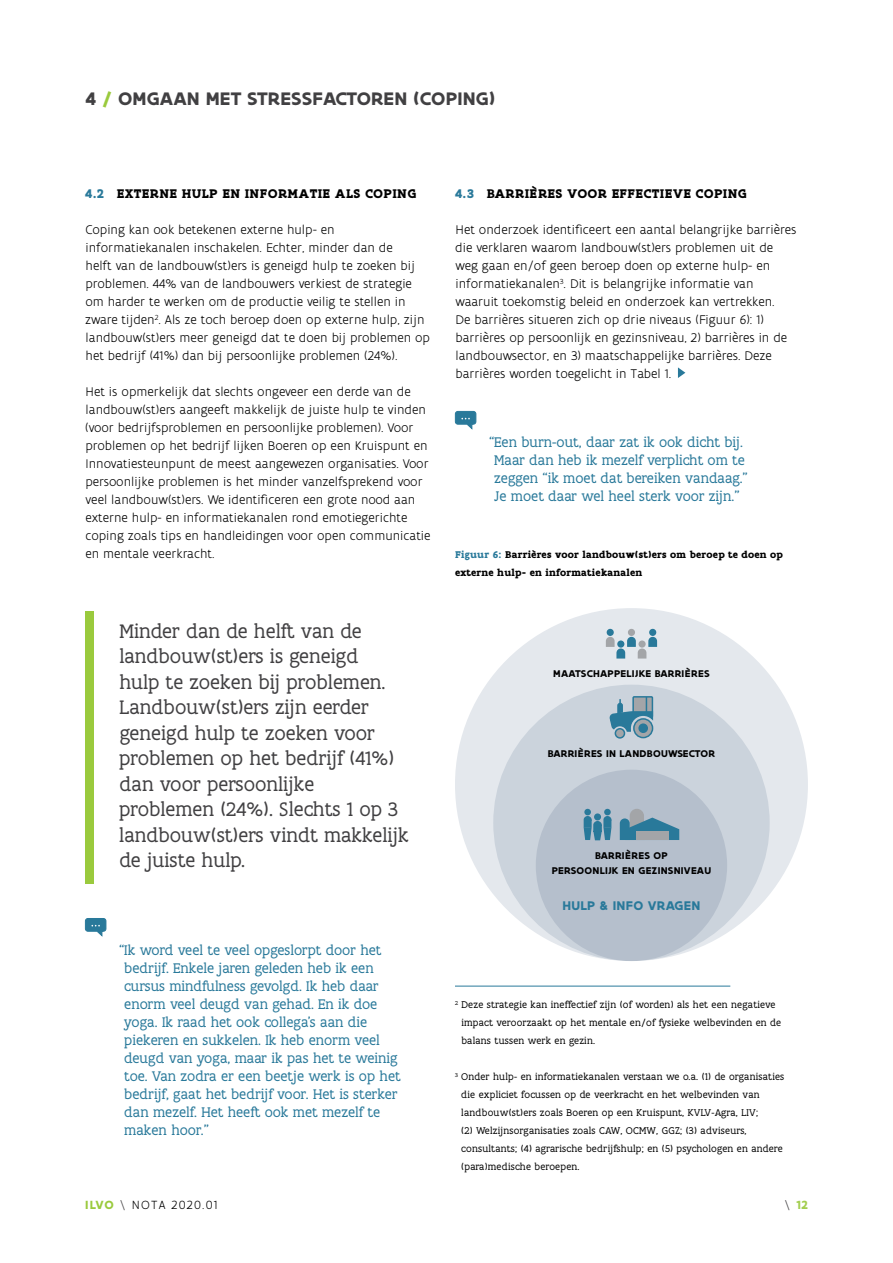
<style>
.page{position:relative;width:893px;height:1263px;background:#fff}
.page>*{position:absolute;margin:0;border:0;box-sizing:border-box;transform-origin:0 0}
.t1{font:21px/25.5px "Flanders Art Serif";color:#414042}
.t2{font:700 19.5px "Flanders Art Sans";letter-spacing:.005em;color:#414042}
.t3{font:15px/18px "Flanders Art Serif";color:#29799a}
.t4{font:300 13.5px/18px "Flanders Art Sans";color:#000}
.t5{font:700 13.5px "Flanders Art Serif";letter-spacing:.025em;color:#000}
.t6{font:700 13.5px "Flanders Art Sans";letter-spacing:.02em;color:#29799a}
.t7{font:300 12.75px "Flanders Art Sans";letter-spacing:.09em;color:#000}
.t8{font:700 12.75px "Flanders Art Sans";color:#a3ce4f}
.t9{font:10.5px/18px "Flanders Art Serif";letter-spacing:.02em;color:#000}
.t10{font:700 10.5px/15px "Flanders Art Sans";letter-spacing:.02em;color:#000;text-align:center}
.t11{font:700 10.5px/18px "Flanders Art Serif";letter-spacing:.02em;color:#000}
.s1{color:#9aca3d}
.s2{color:#29799a}
.s3{font-weight:700;color:#9aca3d}
.s4{color:#414042}
.s5{font-weight:300;color:#414042}
</style>
<div class="page">
<svg style="left:678px;top:367px;width:7px;height:11px"></svg>
<hr style="left:455px;top:986px;width:275px;height:1px;background:#29799a">
<div style="left:85px;top:611px;width:9px;height:272px;background:#9aca3d"></div>
<div style="left:455px;top:608px;width:353px;height:353px;background:#e4e8ed;border-radius:50%"></div>
<div style="left:493px;top:685px;width:277px;height:276px;background:#cbd3dc;border-radius:50%"></div>
<div style="left:536px;top:770px;width:191px;height:191px;background:#b5bfcc;border-radius:50%"></div>
<svg style="left:620px;top:809px;width:59px;height:31px"></svg>
<div style="left:636px;top:831px;width:32px;height:9px;background:#a3a5a8"></div>
<svg style="left:583px;top:808px;width:29px;height:33px"></svg>
<div style="left:628px;top:629px;width:7px;height:7px;border:2px solid #a3a5a8;border-radius:50%"></div>
<div style="left:607px;top:629px;width:7px;height:7px;border:2px solid #29799a;border-radius:50%"></div>
<div style="left:649px;top:629px;width:7px;height:7px;border:2px solid #29799a;border-radius:50%"></div>
<svg style="left:605px;top:630px;width:53px;height:29px"></svg>
<div style="left:615px;top:729px;width:9px;height:9px;background:#a3a5a8;border-radius:50%"></div>
<div style="left:615px;top:728px;width:10px;height:11px;border:2px solid #29799a;border-radius:50%"></div>
<svg style="left:634px;top:719px;width:19px;height:18px"></svg>
<div style="left:633px;top:718px;width:20px;height:20px;border:2px solid #29799a;border-radius:50%"></div>
<div style="left:638px;top:723px;width:10px;height:10px;border:2px solid #29799a;border-radius:50%"></div>
<svg style="left:609px;top:696px;width:45px;height:36px"></svg>
<svg style="left:85px;top:918px;width:22px;height:19px"></svg>
<svg style="left:455px;top:411px;width:22px;height:19px"></svg>
<h2 class="t2" style="left:85px;top:86px;width:412px">4 <span class="s1">/</span> OMGAAN MET STRESSFACTOREN (COPING)</h2>
<p class="t5" style="left:85px;top:185px;width:333px"><span class="s2">4.2</span> EXTERNE HULP EN INFORMATIE ALS COPING</p>
<p class="t4" style="left:85px;top:221px;width:346px">Coping kan ook betekenen externe hulp- en informatiekanalen inschakelen. Echter, minder dan de<br>helft van de landbouw(st)ers is geneigd hulp te zoeken bij problemen. 44% van de landbouwers verkiest de strategie om harder te werken om de productie veilig te stellen in zware tijden<sup>2</sup>. Als ze toch beroep doen op externe hulp, zijn landbouw(st)ers meer geneigd dat te doen bij problemen op het bedrijf (41%) dan bij persoonlijke problemen (24%).</p>
<p class="t4" style="left:85px;top:383px;width:347px">Het is opmerkelijk dat slechts ongeveer een derde van de landbouw(st)ers aangeeft makkelijk de juiste hulp te vinden (voor bedrijfsproblemen en persoonlijke problemen). Voor problemen op het bedrijf lijken Boeren op een Kruispunt en Innovatiesteunpunt de meest aangewezen organisaties. Voor persoonlijke problemen is het minder vanzelfsprekend voor veel landbouw(st)ers. We identificeren een grote nood aan externe hulp- en informatiekanalen rond emotiegerichte coping zoals tips en handleidingen voor open communicatie en mentale veerkracht.</p>
<p class="t1" style="left:119px;top:619px;width:291px">Minder dan de helft van de landbouw(st)ers is geneigd<br>hulp te zoeken bij problemen.<br>Landbouw(st)ers zijn eerder geneigd hulp te zoeken voor problemen op het bedrijf (41%) dan voor persoonlijke problemen (24%). Slechts 1 op 3 landbouw(st)ers vindt makkelijk de juiste hulp.</p>
<p class="t3" style="left:124px;top:941px;width:278px;text-indent:-5px">“Ik word veel te veel opgeslorpt door het bedrijf. Enkele jaren geleden heb ik een cursus mindfulness gevolgd. Ik heb daar enorm veel deugd van gehad. En ik doe yoga. Ik raad het ook collega’s aan die piekeren en sukkelen. Ik heb enorm veel deugd van yoga, maar ik pas het te weinig toe. Van zodra er een beetje werk is op het bedrijf, gaat het bedrijf voor. Het is sterker dan mezelf. Het heeft ook met mezelf te maken hoor.”</p>
<p class="t5" style="left:455px;top:185px;width:294px"><span class="s2">4.3</span> BARRIÈRES VOOR EFFECTIEVE COPING</p>
<p class="t4" style="left:455px;top:221px;width:342px">Het onderzoek identificeert een aantal belangrijke barrières die verklaren waarom landbouw(st)ers problemen uit de weg gaan en/of geen beroep doen op externe hulp- en informatiekanalen<sup>3</sup>. Dit is belangrijke informatie van waaruit toekomstig beleid en onderzoek kan vertrekken.<br>De barrières situeren zich op drie niveaus (Figuur 6): 1) barrières op persoonlijk en gezinsniveau, 2) barrières in de landbouwsector, en 3) maatschappelijke barrières. Deze barrières worden toegelicht in Tabel 1.</p>
<p class="t3" style="left:489px;top:434px;width:260px;text-align:center">“Een burn-out, daar zat ik ook dicht bij.<br>Maar dan heb ik mezelf verplicht om te zeggen “ik moet dat bereiken vandaag.” Je moet daar wel heel sterk voor zijn.”</p>
<p class="t11" style="left:455px;top:545px;width:330px"><span class="s2">Figuur 6:</span> Barrières voor landbouw(st)ers om beroep te doen op externe hulp- en informatiekanalen</p>
<p class="t10" style="left:553px;top:666px;width:158px">MAATSCHAPPELIJKE BARRIÈRES</p>
<p class="t10" style="left:548px;top:746px;width:169px">BARRIÈRES IN LANDBOUWSECTOR</p>
<p class="t10" style="left:552px;top:848px;width:161px">BARRIÈRES OP<br>PERSOONLIJK EN GEZINSNIVEAU</p>
<p class="t6" style="left:562px;top:897px;width:139px">HULP &amp; INFO VRAGEN</p>
<p class="t9" style="left:461px;top:996px;width:321px;text-indent:-6px"><sup>2</sup> Deze strategie kan ineffectief zijn (of worden) als het een negatieve impact veroorzaakt op het mentale en/of fysieke welbevinden en de balans tussen werk en gezin.</p>
<p class="t9" style="left:461px;top:1068px;width:325px;text-indent:-6px"><sup>3</sup> Onder hulp- en informatiekanalen verstaan we o.a. (1) de organisaties die expliciet focussen op de veerkracht en het welbevinden van landbouw(st)ers zoals Boeren op een Kruispunt, KVLV-Agra, LIV;<br>(2) Welzijnsorganisaties zoals CAW, OCMW, GGZ; (3) adviseurs, consultants; (4) agrarische bedrijfshulp; en (5) psychologen en andere (para)medische beroepen.</p>
<p class="t7" style="left:85px;top:1197px;width:134px"><span class="s3">ILVO</span> <span class="s4">\</span> NOTA 2020.01</p>
<p class="t8" style="left:784px;top:1196px;width:25px"><span class="s5">\</span> 12</p>
</div>
